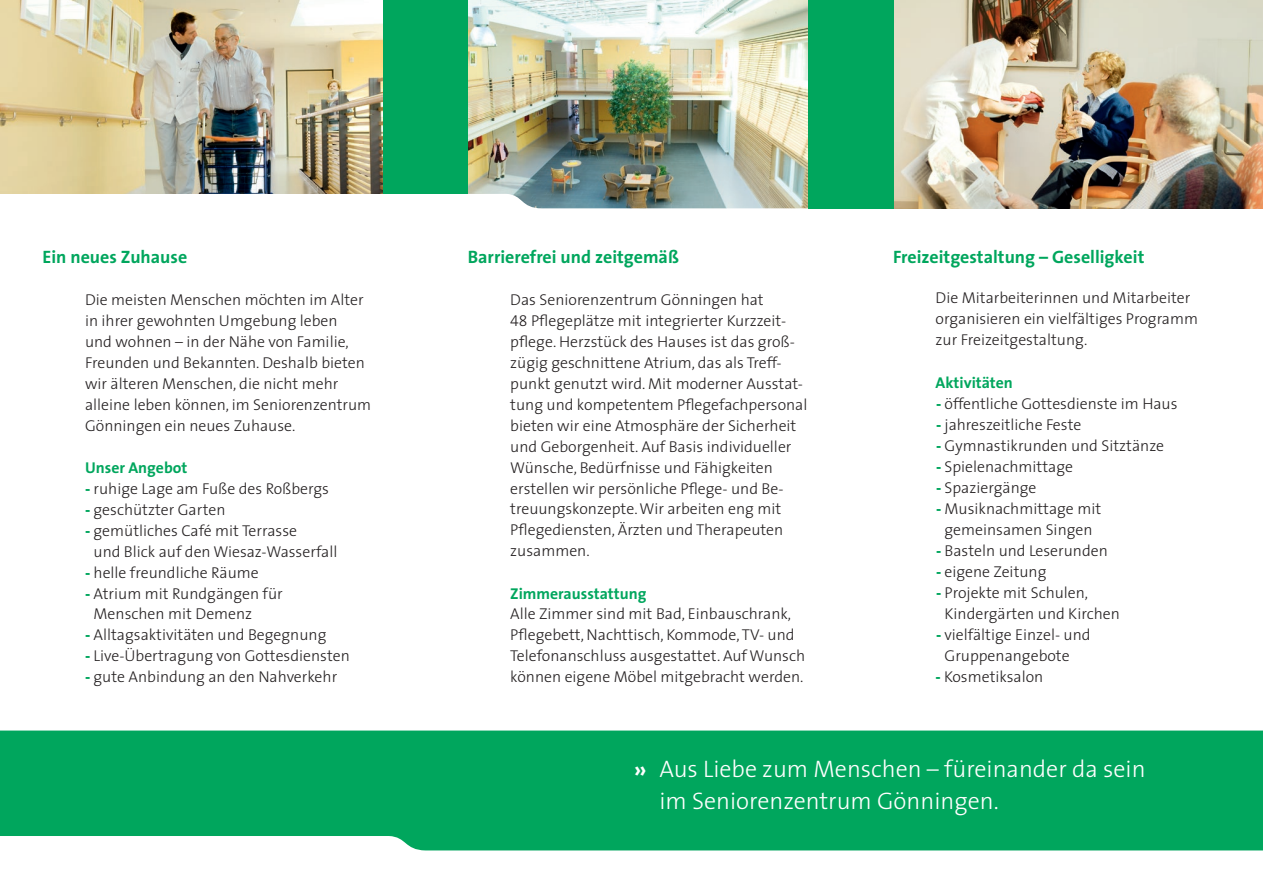
<style>
.page{position:relative;width:1263px;height:893px;background:#fff}
.page>*{position:absolute;margin:0;border:0;box-sizing:border-box;transform-origin:0 0}
.t1{font:300 24px/31.5px "The Sans";color:#fff}
.t2{font:700 18px "The Sans";color:#00a65d}
.t3{font:300 15.75px/21px "The Sans";color:#231f20}
.t4{font:700 15.75px "The Sans";color:#00a65d}
.s1{font-weight:800;color:#00a65d}
.s2{font-family:"The Sans Light Expert";font-weight:400}
.s3{font-weight:700}
</style>
<div class="page">
<div style="left:0;top:730px;width:1263px;height:120px;background:#00a65d"></div>
<img style="left:468px;top:0;width:340px;height:208px">
<img style="left:893px;top:0;width:370px;height:208px">
<div style="left:808px;top:0;width:85px;height:208px;background:#00a65d"></div>
<div style="left:377px;top:0;width:91px;height:194px;background:#00a65d"></div>
<img style="left:0;top:0;width:383px;height:194px">
<p class="t2" style="left:43px;top:245px;width:146px">Ein neues Zuhause</p>
<p class="t3" style="left:85px;top:289px;width:288px">Die meisten Menschen möchten im Alter in ihrer gewohnten Umgebung leben<br>und wohnen – in der Nähe von Familie, Freunden und Bekannten. Deshalb bieten wir älteren Menschen, die nicht mehr alleine leben können, im Seniorenzentrum Gönningen ein neues Zuhause.</p>
<p class="t4" style="left:85px;top:457px;width:104px">Unser Angebot</p>
<p class="t3" style="left:85px;top:478px;width:246px"><span class="s1">-</span> ruhige Lage am Fuße des Roßbergs</p>
<p class="t3" style="left:85px;top:499px;width:142px"><span class="s1">-</span> geschützter Garten</p>
<p class="t3" style="left:94px;top:520px;width:245px;text-indent:-9px"><span class="s1">-</span> gemütliches Café mit Terrasse<br>und Blick auf den Wiesaz-Wasserfall</p>
<p class="t3" style="left:85px;top:562px;width:175px"><span class="s1">-</span> helle freundliche Räume</p>
<p class="t3" style="left:94px;top:583px;width:191px;text-indent:-9px"><span class="s1">-</span> Atrium mit Rundgängen für<br>Menschen mit Demenz</p>
<p class="t3" style="left:85px;top:625px;width:243px"><span class="s1">-</span> Alltagsaktivitäten und Begegnung</p>
<p class="t3" style="left:85px;top:646px;width:266px"><span class="s1">-</span> Live-Übertragung von Gottesdiensten</p>
<p class="t3" style="left:85px;top:667px;width:254px"><span class="s1">-</span> gute Anbindung an den Nahverkehr</p>
<p class="t2" style="left:468px;top:245px;width:213px">Barrierefrei und zeitgemäß</p>
<p class="t2" style="left:893px;top:245px;width:253px">Freizeitgestaltung – Geselligkeit</p>
<p class="t3" style="left:510px;top:289px;width:299px">Das Seniorenzentrum Gönningen hat<br><span class="s2">48</span> Pflegeplätze mit integrierter Kurzzeit&shy;pflege. Herzstück des Hauses ist das groß&shy;zügig geschnittene Atrium, das als Treff&shy;punkt genutzt wird. Mit moderner Ausstat&shy;tung und kompetentem Pflegefachpersonal bieten wir eine Atmosphäre der Sicherheit und Geborgenheit. Auf Basis individueller Wünsche, Bedürfnisse und Fähigkeiten erstellen wir persönliche Pflege- und Be&shy;treuungskonzepte. Wir arbeiten eng mit Pflegediensten, Ärzten und Therapeuten zusammen.</p>
<p class="t4" style="left:510px;top:583px;width:138px">Zimmerausstattung</p>
<p class="t3" style="left:510px;top:604px;width:296px">Alle Zimmer sind mit Bad, Einbauschrank, Pflegebett, Nachttisch, Kommode, TV- und Telefonanschluss ausgestattet. Auf Wunsch können eigene Möbel mitgebracht werden.</p>
<p class="t3" style="left:935px;top:287px;width:264px">Die Mitarbeiterinnen und Mitarbeiter organisieren ein vielfältiges Programm zur Freizeitgestaltung.</p>
<p class="t4" style="left:935px;top:373px;width:79px">Aktivitäten</p>
<p class="t3" style="left:936px;top:394px;width:243px"><span class="s1">-</span> öffentliche Gottesdienste im Haus</p>
<p class="t3" style="left:936px;top:415px;width:147px"><span class="s1">-</span> jahreszeitliche Feste</p>
<p class="t3" style="left:936px;top:436px;width:230px"><span class="s1">-</span> Gymnastikrunden und Sitztänze</p>
<p class="t3" style="left:936px;top:457px;width:138px"><span class="s1">-</span> Spielenachmittage</p>
<p class="t3" style="left:936px;top:478px;width:102px"><span class="s1">-</span> Spaziergänge</p>
<p class="t3" style="left:936px;top:499px;width:167px;text-align:center"><span class="s1">-</span> Musiknachmittage mit gemeinsamen Singen</p>
<p class="t3" style="left:936px;top:541px;width:173px"><span class="s1">-</span> Basteln und Leserunden</p>
<p class="t3" style="left:936px;top:562px;width:112px"><span class="s1">-</span> eigene Zeitung</p>
<p class="t3" style="left:944px;top:583px;width:177px;text-indent:-9px"><span class="s1">-</span> Projekte mit Schulen,<br>Kindergärten und Kirchen</p>
<p class="t3" style="left:944px;top:625px;width:148px;text-indent:-9px"><span class="s1">-</span> vielfältige Einzel- und<br>Gruppenangebote</p>
<p class="t3" style="left:935px;top:667px;width:109px"><span class="s1">-</span> Kosmetiksalon</p>
<h1 class="t1" style="left:659px;top:753px;width:488px;text-indent:-25px"><span class="s3">»</span> Aus Liebe zum Menschen – füreinander da sein im Seniorenzentrum Gönningen.</h1>
</div>
